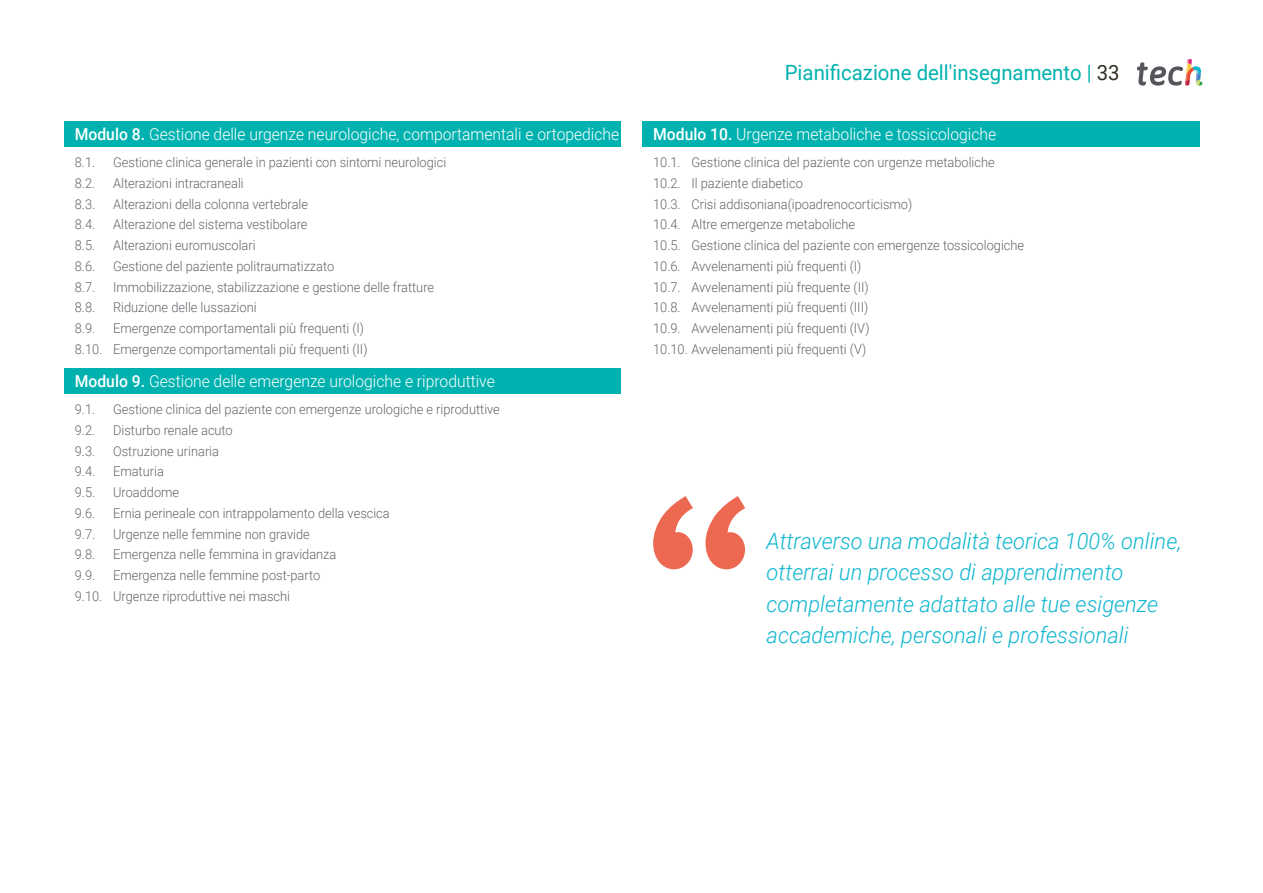
<style>
.page{position:relative;width:1263px;height:893px;background:#fff}
.page>*{position:absolute;margin:0;border:0;box-sizing:border-box;transform-origin:0 0}
.t1{font:italic 300 22.5px/31.5px "Roboto";color:#0fb6cf}
.t2{font:21px "Roboto";color:#00b2af}
.t3{font:300 16.5px "Roboto";color:#fff;scale:.95 1}
.t4{font:300 13.5px/20.7px "Roboto";color:#61646a;scale:.95 1}
.s1{font-weight:500}
.s2{color:#312e20}
</style>
<div class="page">
<svg style="left:1137px;top:59px;width:65px;height:27px"></svg>
<div style="left:64px;top:121px;width:557px;height:25px;background:#00b2af"></div>
<div style="left:64px;top:368px;width:557px;height:25px;background:#00b2af"></div>
<div style="left:642px;top:121px;width:557px;height:25px;background:#00b2af"></div>
<svg style="left:653px;top:496px;width:92px;height:73px"></svg>
<p class="t3" style="left:75px;top:123px;width:575px"><span class="s1">Modulo 8.</span> Gestione delle urgenze neurologiche, comportamentali e ortopediche</p>
<p class="t4" style="left:75px;top:151px;width:23px">8.1.</p>
<p class="t4" style="left:113px;top:151px;width:352px">Gestione clinica generale in pazienti con sintomi neurologici</p>
<p class="t4" style="left:75px;top:172px;width:23px">8.2.</p>
<p class="t4" style="left:113px;top:172px;width:139px">Alterazioni intracraneali</p>
<p class="t4" style="left:75px;top:193px;width:23px">8.3.</p>
<p class="t4" style="left:113px;top:193px;width:207px">Alterazioni della colonna vertebrale</p>
<p class="t4" style="left:75px;top:214px;width:23px">8.4.</p>
<p class="t4" style="left:113px;top:214px;width:206px">Alterazione del sistema vestibolare</p>
<p class="t4" style="left:75px;top:234px;width:23px">8.5.</p>
<p class="t4" style="left:113px;top:234px;width:152px">Alterazioni euromuscolari</p>
<p class="t4" style="left:75px;top:255px;width:23px">8.6.</p>
<p class="t4" style="left:113px;top:255px;width:234px">Gestione del paziente politraumatizzato</p>
<p class="t4" style="left:75px;top:276px;width:23px">8.7.</p>
<p class="t4" style="left:113px;top:276px;width:339px">Immobilizzazione, stabilizzazione e gestione delle fratture</p>
<p class="t4" style="left:75px;top:297px;width:23px">8.8.</p>
<p class="t4" style="left:113px;top:297px;width:153px">Riduzione delle lussazioni</p>
<p class="t4" style="left:75px;top:317px;width:23px">8.9.</p>
<p class="t4" style="left:75px;top:317px;width:310px;text-align:right">Emergenze comportamentali più frequenti (I)<br>8.10. Emergenze comportamentali più frequenti (II)</p>
<p class="t3" style="left:75px;top:370px;width:443px"><span class="s1">Modulo 9.</span> Gestione delle emergenze urologiche e riproduttive</p>
<p class="t4" style="left:75px;top:398px;width:23px">9.1.</p>
<p class="t4" style="left:113px;top:398px;width:409px">Gestione clinica del paziente con emergenze urologiche e riproduttive</p>
<p class="t4" style="left:75px;top:419px;width:23px">9.2.</p>
<p class="t4" style="left:113px;top:419px;width:128px">Disturbo renale acuto</p>
<p class="t4" style="left:75px;top:440px;width:23px">9.3.</p>
<p class="t4" style="left:113px;top:440px;width:113px">Ostruzione urinaria</p>
<p class="t4" style="left:75px;top:461px;width:23px">9.4.</p>
<p class="t4" style="left:113px;top:461px;width:55px">Ematuria</p>
<p class="t4" style="left:75px;top:481px;width:23px">9.5.</p>
<p class="t4" style="left:113px;top:481px;width:71px">Uroaddome</p>
<p class="t4" style="left:75px;top:502px;width:23px">9.6.</p>
<p class="t4" style="left:113px;top:502px;width:293px">Ernia perineale con intrappolamento della vescica</p>
<p class="t4" style="left:75px;top:523px;width:23px">9.7.</p>
<p class="t4" style="left:113px;top:523px;width:209px">Urgenze nelle femmine non gravide</p>
<p class="t4" style="left:75px;top:544px;width:23px">9.8.</p>
<p class="t4" style="left:113px;top:544px;width:236px">Emergenza nelle femmina in gravidanza</p>
<p class="t4" style="left:75px;top:564px;width:23px">9.9.</p>
<p class="t4" style="left:75px;top:564px;width:260px;text-indent:38px">Emergenza nelle femmine post-parto<br>9.10. Urgenze riproduttive nei maschi</p>
<h2 class="t2" style="left:785px;top:57px;width:336px">Pianificazione dell'insegnamento | <span class="s2">33</span></h2>
<p class="t3" style="left:653px;top:123px;width:362px"><span class="s1">Modulo 10.</span> Urgenze metaboliche e tossicologiche</p>
<p class="t4" style="left:653px;top:151px;width:392px">10.1. Gestione clinica del paziente con urgenze metaboliche 10.2. Il paziente diabetico<br>10.3. Crisi addisoniana(ipoadrenocorticismo)<br>10.4. Altre emergenze metaboliche<br>10.5. Gestione clinica del paziente con emergenze tossicologiche 10.6. Avvelenamenti più frequenti (I)<br>10.7. Avvelenamenti più frequente (II)<br>10.8. Avvelenamenti più frequenti (III)<br>10.9. Avvelenamenti più frequenti (IV)<br>10.10. Avvelenamenti più frequenti (V)</p>
<h1 class="t1" style="left:766px;top:524px;width:416px">Attraverso una modalità teorica 100% online, otterrai un processo di apprendimento completamente adattato alle tue esigenze accademiche, personali e professionali</h1>
</div>
